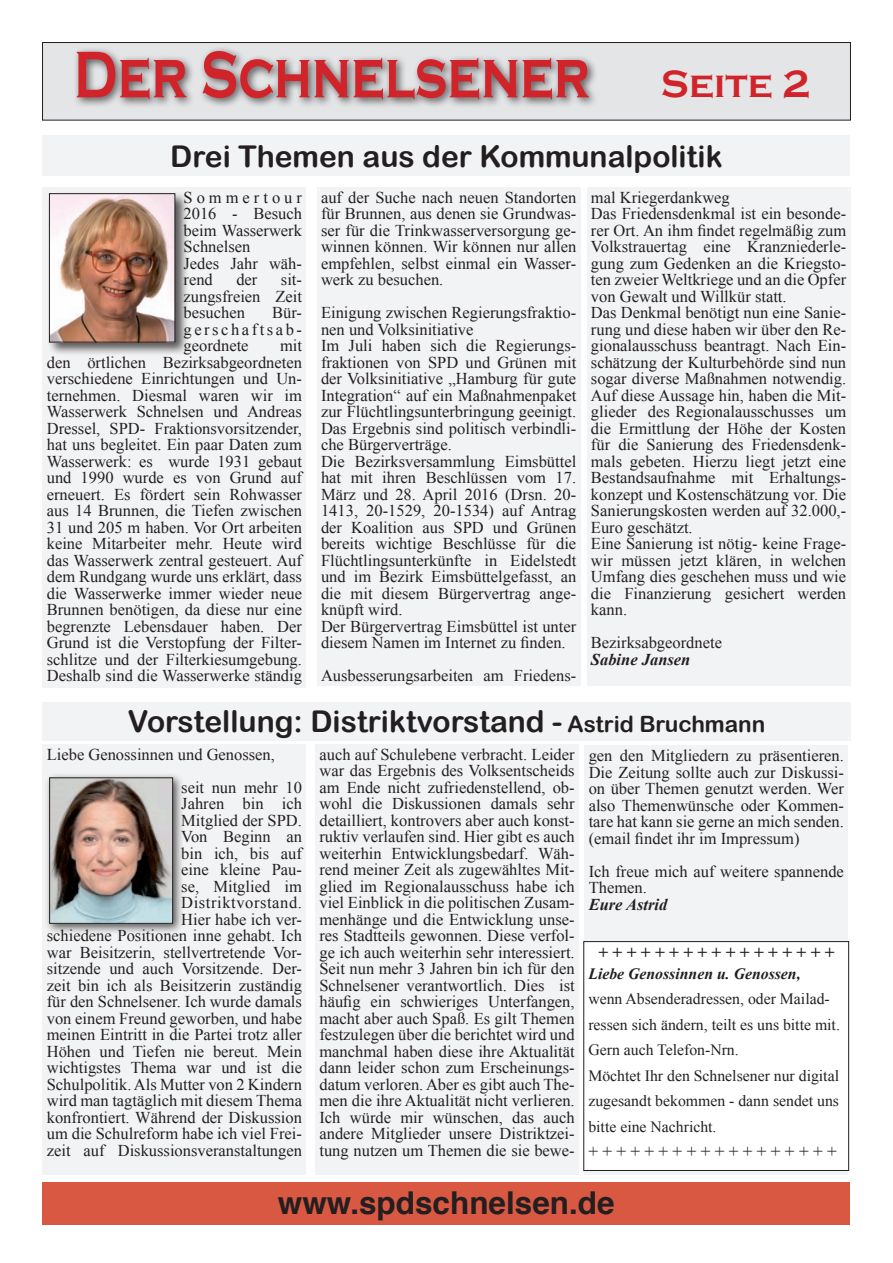
<style>
.page{position:relative;width:893px;height:1263px;background:#fff}
.page>*{position:absolute;margin:0;border:0;box-sizing:border-box;transform-origin:0 0}
.t1{font:700 68.25px "Copperplate Gothic";color:#d1232a;scale:.77 1}
.t2{font:700 31.5px "Helvetica";color:#231f20}
.t3{font:30px "Arial Rounded MT Bold";color:#231f20}
.t4{font:17.25px "Times New Roman";color:#231f20}
.t5{font:italic 700 17.25px "Times New Roman";color:#231f20}
.t6{font:16.5px/16.5px "Times New Roman";color:#231f20;text-align:justify}
.t7{font:italic 700 16.5px "Times New Roman";color:#231f20}
.t8{font:15.75px/25.5px "Times New Roman";color:#231f20}
.t9{font:italic 700 15.75px "Times New Roman";color:#231f20}
.s1{font-size:39px}
.s2{font-size:22.5px}
</style>
<div class="page">
<div style="left:43px;top:187px;width:263px;height:500px;background:#f2f3f4"></div>
<div style="left:43px;top:744px;width:263px;height:431px;background:#f2f3f4"></div>
<div style="left:315px;top:744px;width:264px;height:431px;background:#f2f3f4"></div>
<div style="left:584px;top:746px;width:264px;height:429px;background:#f2f3f4"></div>
<div style="left:43px;top:43px;width:807px;height:77px;background:#e4e5e7"></div>
<div style="left:42px;top:42px;width:809px;height:78px;border:1px solid #231f20"></div>
<div style="left:71px;top:46px;width:527px;height:63px;background:#231f20;opacity:.75"></div>
<div style="left:42px;top:1182px;width:808px;height:42px;background:#d95842"></div>
<div style="left:43px;top:136px;width:807px;height:40px;background:#f2f3f4"></div>
<div style="left:43px;top:702px;width:808px;height:38px;background:#f2f3f4"></div>
<div style="left:47px;top:191px;width:142px;height:165px;background:#231f20;opacity:.75"></div>
<img style="left:51px;top:195px;width:122px;height:145px">
<div style="left:49px;top:193px;width:126px;height:149px;border:1px solid #231f20"></div>
<div style="left:44px;top:772px;width:140px;height:162px;background:#231f20;opacity:.75"></div>
<img style="left:51px;top:780px;width:120px;height:141px">
<div style="left:49px;top:778px;width:124px;height:145px;border:1px solid #231f20"></div>
<div style="left:317px;top:187px;width:263px;height:499px;background:#f2f3f4"></div>
<div style="left:587px;top:187px;width:263px;height:499px;background:#f2f3f4"></div>
<div style="left:584px;top:941px;width:265px;height:229px;background:#fff"></div>
<div style="left:583px;top:941px;width:266px;height:230px;border:1px solid #231f20"></div>
<h1 class="t1" style="left:74px;top:37px;width:958px">Der Schnelsener <span class="s1">Seite 2</span></h1>
<h3 class="t3" style="left:170px;top:138px;width:554px">Drei Themen aus der Kommunalpolitik</h3>
<p class="t6" style="left:184px;top:189px;width:120px;text-align:left">Sommertour<br>2016 - Besuch beim Wasserwerk<br>Schnelsen<br>Jedes Jahr wäh&shy;rend</p>
<p class="t6" style="left:184px;top:271px;width:120px;text-indent:97px">sit&shy;zungsfreien Zeit besuchen</p>
<p class="t6" style="left:236px;top:271px;width:23px">der</p>
<p class="t6" style="left:184px;top:304px;width:120px;text-indent:89px">Bür&shy;gerschaftsab&shy;geordnete</p>
<p class="t6" style="left:47px;top:337px;width:257px;text-indent:233px">mit den örtlichen Bezirksabgeordneten verschiedene Einrichtungen und Un&shy;ternehmen. Diesmal waren wir im Wasserwerk Schnelsen und Andreas Dressel, SPD- Fraktionsvorsitzender, hat uns begleitet. Ein paar Daten zum Wasserwerk: es wurde 1931 gebaut und 1990 wurde es von Grund auf erneuert. Es fördert sein Rohwasser aus 14 Brunnen, die Tiefen zwischen 31 und 205 m haben. Vor Ort arbeiten keine Mitarbeiter mehr. Heute wird das Wasserwerk zentral gesteuert. Auf dem Rundgang wurde uns erklärt, dass die Wasserwerke immer wieder neue Brunnen benötigen, da diese nur eine begrenzte Lebensdauer haben. Der Grund ist die Verstopfung der Filter&shy;schlitze und der Filterkiesumgebung.<br>Deshalb sind die Wasserwerke ständig</p>
<p class="t6" style="left:321px;top:189px;width:257px">auf der Suche nach neuen Standorten für Brunnen, aus denen sie Grundwas&shy;ser für die Trinkwasserversorgung ge&shy;winnen können. Wir können nur allen empfehlen, selbst einmal ein Wasser&shy;werk zu besuchen.</p>
<p class="t6" style="left:321px;top:304px;width:257px;text-align:left">Einigung zwischen Regierungsfraktio&shy;nen und Volksinitiative<br>Im Juli haben sich die Regierungs&shy;fraktionen von SPD und Grünen mit der Volksinitiative „Hamburg für gute Integration“ auf ein Maßnahmenpaket zur Flüchtlingsunterbringung geeinigt.<br>Das Ergebnis sind politisch verbindli&shy;che Bürgerverträge.<br>Die Bezirksversammlung Eimsbüttel hat mit ihren Beschlüssen vom 17.<br>März und 28. April 2016 (Drsn. 20- 1413, 20-1529, 20-1534) auf Antrag der Koalition aus SPD und Grünen bereits wichtige Beschlüsse für die Flüchtlingsunterkünfte in Eidelstedt und im Bezirk Eimsbüttelgefasst, an die mit diesem Bürgervertrag ange&shy;knüpft wird.<br>Der Bürgervertrag Eimsbüttel ist unter diesem Namen im Internet zu finden.</p>
<p class="t6" style="left:321px;top:667px;width:257px">Ausbesserungsarbeiten am Friedens-</p>
<p class="t6" style="left:591px;top:189px;width:257px;text-align:left">mal Kriegerdankweg<br>Das Friedensdenkmal ist ein besonde&shy;rer Ort. An ihm findet regelmäßig zum Volkstrauertag eine Kranzniederle&shy;gung zum Gedenken an die Kriegsto&shy;ten zweier Weltkriege und an die Opfer von Gewalt und Willkür statt.<br>Das Denkmal benötigt nun eine Sanie&shy;rung und diese haben wir über den Re&shy;gionalausschuss beantragt. Nach Ein&shy;schätzung der Kulturbehörde sind nun sogar diverse Maßnahmen notwendig.<br>Auf diese Aussage hin, haben die Mit&shy;glieder des Regionalausschusses um die Ermittlung der Höhe der Kosten für die Sanierung des Friedensdenk&shy;mals gebeten. Hierzu liegt jetzt eine Bestandsaufnahme mit Erhaltungs&shy;konzept und Kostenschätzung vor. Die Sanierungskosten werden auf 32.000,- Euro geschätzt.<br>Eine Sanierung ist nötig- keine Frage&shy;wir müssen jetzt klären, in welchen Umfang dies geschehen muss und wie die Finanzierung gesichert werden kann.</p>
<p class="t6" style="left:591px;top:634px;width:133px">Bezirksabgeordnete</p>
<p class="t7" style="left:591px;top:648px;width:101px">Sabine Jansen</p>
<h3 class="t3" style="left:128px;top:704px;width:639px">Vorstellung: Distriktvorstand - <span class="s2">Astrid Bruchmann</span></h3>
<p class="t6" style="left:181px;top:738px;width:122px;line-height:33px;text-indent:-134px">Liebe Genossinnen und Genossen, seit nun mehr 10</p>
<p class="t6" style="left:47px;top:795px;width:257px;text-align:right">Jahren bin ich<br>Mitglied der SPD.<br>Von Beginn an<br>bin ich, bis auf<br>eine kleine Pau-<br>se, Mitglied im<br>Distriktvorstand.<br>Hier habe ich ver-<br>schiedene Positionen inne gehabt. Ich war Beisitzerin, stellvertretende Vor&shy;sitzende und auch Vorsitzende. Der&shy;zeit bin ich als Beisitzerin zuständig für den Schnelsener. Ich wurde damals von einem Freund geworben, und habe meinen Eintritt in die Partei trotz aller<br>Höhen und Tiefen nie bereut. Mein wichtigstes Thema war und ist die<br>Schulpolitik. Als Mutter von 2 Kindern wird man tagtäglich mit diesem Thema konfrontiert. Während der Diskussion um die Schulreform habe ich viel Frei&shy;zeit auf Diskussionsveranstaltungen</p>
<p class="t6" style="left:319px;top:746px;width:257px">auch auf Schulebene verbracht. Leider war das Ergebnis des Volksentscheids am Ende nicht zufriedenstellend, ob&shy;wohl die Diskussionen damals sehr detailliert, kontrovers aber auch konst&shy;ruktiv verlaufen sind. Hier gibt es auch weiterhin Entwicklungsbedarf. Wäh&shy;rend meiner Zeit als zugewähltes Mit&shy;glied im Regionalausschuss habe ich viel Einblick in die politischen Zusam&shy;menhänge und die Entwicklung unse&shy;res Stadtteils gewonnen. Diese verfol&shy;ge ich auch weiterhin sehr interessiert.<br>Seit nun mehr 3 Jahren bin ich für den Schnelsener verantwortlich. Dies ist häufig ein schwieriges Unterfangen, macht aber auch Spaß. Es gilt Themen festzulegen über die berichtet wird und manchmal haben diese ihre Aktualität dann leider schon zum Erscheinungs&shy;datum verloren. Aber es gibt auch The&shy;men die ihre Aktualität nicht verlieren.<br>Ich würde mir wünschen, das auch andere Mitglieder unsere Distriktzei&shy;tung nutzen um Themen die sie bewe-</p>
<p class="t6" style="left:589px;top:747px;width:257px">gen den Mitgliedern zu präsentieren.<br>Die Zeitung sollte auch zur Diskussi&shy;on über Themen genutzt werden. Wer also Themenwünsche oder Kommen&shy;tare hat kann sie gerne an mich senden. (email findet ihr im Impressum)</p>
<p class="t6" style="left:589px;top:863px;width:257px">Ich freue mich auf weitere spannende<br>Themen.</p>
<p class="t7" style="left:589px;top:893px;width:80px">Eure Astrid</p>
<p class="t5" style="left:598px;top:940px;width:238px">+ + + + + + + + + + + + + + + + +</p>
<p class="t9" style="left:588px;top:963px;width:214px">Liebe Genossinnen u. Genossen,</p>
<p class="t8" style="left:588px;top:986px;width:253px">wenn Absenderadressen, oder Mailad&shy;ressen sich ändern, teilt es uns bitte mit.<br>Gern auch Telefon-Nrn.<br>Möchtet Ihr den Schnelsener nur digital zugesandt bekommen - dann sendet uns bitte eine Nachricht.</p>
<p class="t4" style="left:588px;top:1140px;width:250px">+ + + + + + + + + + + + + + + + + +</p>
<h2 class="t2" style="left:278px;top:1178px;width:338px">www.spdschnelsen.de</h2>
</div>
